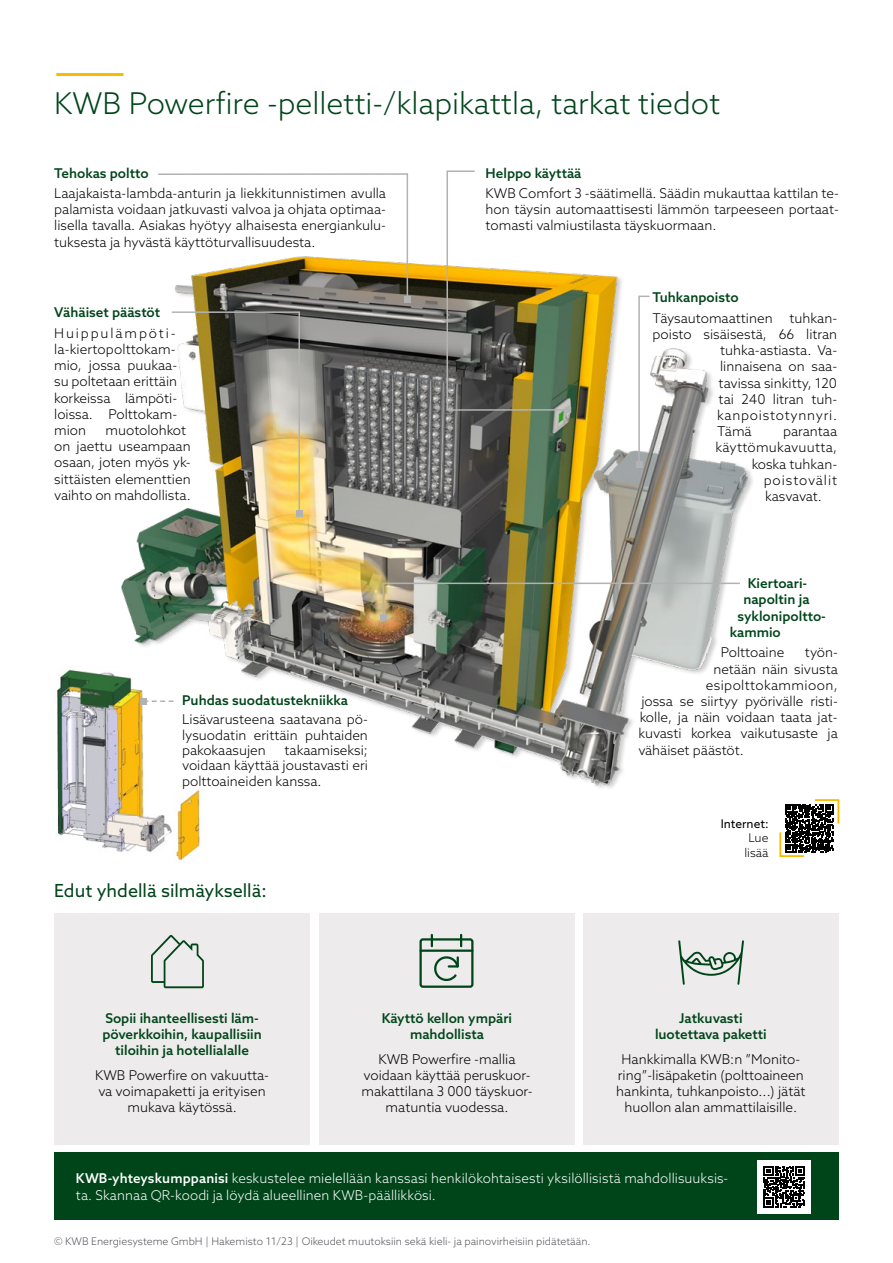
<style>
.page{position:relative;width:893px;height:1263px;background:#fff}
.page>*{position:absolute;margin:0;border:0;box-sizing:border-box;transform-origin:0 0}
.t1{font:300 30px "Azo Sans";color:#00451a}
.t2{font:18px "Azo Sans";color:#00451a}
.t3{font:300 13.5px/16.2px "Azo Sans";color:#000;text-align:justify}
.t4{font:500 13.5px/16.2px "Azo Sans";color:#00451a;text-align:center}
.t5{font:300 13.5px/16.2px "Azo Sans";letter-spacing:.005em;color:#fff}
.t6{font:300 13.5px "Azo Sans";letter-spacing:.03em;color:#000}
.t7{font:300 13.5px "Azo Sans";letter-spacing:.055em;color:#000}
.t8{font:300 13.5px "Azo Sans";letter-spacing:.02em;color:#000}
.t9{font:300 13.5px "Azo Sans";letter-spacing:.07em;color:#000}
.t10{font:12px "Azo Sans";color:#000}
.t11{font:300 12px/14.4px "Azo Sans";color:#000;text-align:center}
.t12{font:300 10.5px "Azo Sans";color:#56545b}
.s1{font-weight:500}
</style>
<div class="page">
<div style="left:584px;top:913px;width:255px;height:232px;background:#edebeb"></div>
<div style="left:319px;top:913px;width:256px;height:232px;background:#edebeb"></div>
<div style="left:55px;top:913px;width:255px;height:232px;background:#edebeb"></div>
<img style="left:121px;top:263px;width:632px;height:525px">
<hr style="left:56px;top:73px;width:68px;height:3px;background:#fbba00">
<svg style="left:636px;top:295px;width:15px;height:173px"></svg>
<svg style="left:170px;top:311px;width:132px;height:205px"></svg>
<svg style="left:779px;top:799px;width:61px;height:58px"></svg>
<svg style="left:157px;top:173px;width:253px;height:130px"></svg>
<svg style="left:151px;top:935px;width:53px;height:53px"></svg>
<div style="left:419px;top:938px;width:54px;height:50px;border:2px solid #004519;border-radius:2px"></div>
<svg style="left:431px;top:935px;width:2px;height:11px"></svg>
<svg style="left:460px;top:935px;width:2px;height:11px"></svg>
<hr style="left:421px;top:949px;width:51px;height:3px;background:#004519">
<svg style="left:434px;top:956px;width:25px;height:25px"></svg>
<svg style="left:678px;top:940px;width:66px;height:45px"></svg>
<div style="left:55px;top:1152px;width:784px;height:68px;background:#00451a"></div>
<div style="left:757px;top:1160px;width:54px;height:53px;background:#fff"></div>
<svg style="left:763px;top:1166px;width:42px;height:41px"></svg>
<svg style="left:446px;top:170px;width:125px;height:243px"></svg>
<img style="left:380px;top:582px;width:361px;height:39px">
<img style="left:56px;top:665px;width:149px;height:196px">
<svg style="left:140px;top:698px;width:34px;height:6px"></svg>
<h1 class="t1" style="left:54px;top:84px;width:667px">KWB Powerfire -pelletti-/klapikattla, tarkat tiedot</h1>
<p class="t4" style="left:54px;top:164px;width:96px">Tehokas poltto</p>
<p class="t3" style="left:54px;top:185px;width:333px">Laajakaista-lambda-anturin ja liekkitunnistimen avulla palamista voidaan jatkuvasti valvoa ja ohjata optimaa&shy;lisella tavalla. Asiakas hyötyy alhaisesta energiankulu&shy;tuksesta ja hyvästä käyttöturvallisuudesta.</p>
<p class="t4" style="left:54px;top:304px;width:108px">Vähäiset päästöt</p>
<p class="t3" style="left:54px;top:325px;width:124px">Huippulämpöti&shy;la-kiertopolttokam&shy;mio, jossa puukaa&shy;su poltetaan erittäin korkeissa lämpöti&shy;loissa. Polttokam&shy;mion</p>
<p class="t3" style="left:54px;top:422px;width:138px;text-align:left;text-indent:51px">muotolohkot on jaettu useampaan osaan, joten myös yk&shy;sittäisten elementtien vaihto on mahdollista.</p>
<p class="t4" style="left:182px;top:692px;width:167px">Puhdas suodatustekniikka</p>
<p class="t3" style="left:182px;top:712px;width:187px;line-height:15.3px">Lisävarusteena saatavana pö&shy;lysuodatin erittäin puhtaiden pakokaasujen</p>
<p class="t3" style="left:182px;top:742px;width:187px;line-height:15.3px;text-indent:102px">takaamiseksi; voidaan käyttää joustavasti eri polttoaineiden kanssa.</p>
<h2 class="t2" style="left:54px;top:879px;width:214px">Edut yhdellä silmäyksellä:</h2>
<p class="t4" style="left:486px;top:164px;width:97px">Helppo käyttää</p>
<p class="t3" style="left:486px;top:185px;width:355px">KWB Comfort 3 -säätimellä. Säädin mukauttaa kattilan te&shy;hon täysin automaattisesti lämmön tarpeeseen portaat&shy;tomasti valmiustilasta täyskuormaan.</p>
<p class="t4" style="left:653px;top:289px;width:87px">Tuhkanpoisto</p>
<p class="t3" style="left:653px;top:310px;width:186px">Täysautomaattinen tuhkan-</p>
<p class="t3" style="left:653px;top:326px;width:186px">poisto sisäisestä, 66 litran</p>
<p class="t3" style="left:720px;top:342px;width:119px">tuhka-astiasta. Va-</p>
<p class="t3" style="left:720px;top:358px;width:119px">linnaisena on saa-</p>
<p class="t3" style="left:719px;top:375px;width:120px">tavissa sinkitty, 120</p>
<p class="t3" style="left:719px;top:391px;width:120px">tai 240 litran tuh-</p>
<p class="t7" style="left:717px;top:406px;width:122px">kanpoistotynnyri.</p>
<p class="t3" style="left:717px;top:423px;width:36px">Tämä</p>
<p class="t3" style="left:783px;top:423px;width:56px">parantaa</p>
<p class="t8" style="left:716px;top:439px;width:123px">käyttömukavuutta,</p>
<p class="t3" style="left:752px;top:456px;width:87px">koska tuhkan-</p>
<p class="t9" style="left:764px;top:471px;width:75px">poistovälit</p>
<p class="t3" style="left:765px;top:488px;width:58px">kasvavat.</p>
<p class="t4" style="left:748px;top:575px;width:61px">Kiertoari-</p>
<p class="t4" style="left:743px;top:591px;width:68px">napoltin ja</p>
<p class="t4" style="left:737px;top:607px;width:90px">syklonipoltto-</p>
<p class="t4" style="left:730px;top:624px;width:53px">kammio</p>
<p class="t3" style="left:721px;top:644px;width:65px">Polttoaine</p>
<p class="t3" style="left:805px;top:644px;width:34px">työn-</p>
<p class="t3" style="left:713px;top:660px;width:126px">netään näin sivusta</p>
<p class="t6" style="left:706px;top:676px;width:133px">esipolttokammioon,</p>
<p class="t3" style="left:641px;top:693px;width:198px">jossa se siirtyy pyörivälle risti-</p>
<p class="t3" style="left:640px;top:709px;width:199px">kolle, ja näin voidaan taata jat-</p>
<p class="t3" style="left:638px;top:725px;width:201px">kuvasti korkea vaikutusaste ja</p>
<p class="t3" style="left:638px;top:741px;width:107px">vähäiset päästöt.</p>
<p class="t10" style="left:721px;top:816px;width:49px">Internet:</p>
<p class="t11" style="left:744px;top:831px;width:26px">Lue lisää</p>
<p class="t4" style="left:102px;top:1010px;width:161px">Sopii ihanteellisesti läm&shy;pöverkkoihin, kaupallisiin tiloihin ja hotellialalle</p>
<p class="t3" style="left:95px;top:1067px;width:175px;text-align:center">KWB Powerfire on vakuutta&shy;va voimapaketti ja erityisen mukava käytössä.</p>
<p class="t4" style="left:382px;top:1010px;width:132px">Käyttö kellon ympäri mahdollista</p>
<p class="t3" style="left:361px;top:1051px;width:173px;text-align:center">KWB Powerfire -mallia voidaan käyttää peruskuor&shy;makattilana 3 000 täyskuor&shy;matuntia vuodessa.</p>
<p class="t4" style="left:655px;top:1010px;width:113px">Jatkuvasti luotettava paketti</p>
<p class="t3" style="left:616px;top:1051px;width:191px;text-align:center">Hankkimalla KWB:n ”Monito&shy;ring”-lisäpaketin (polttoaineen hankinta, tuhkanpoisto...) jätät huollon alan ammattilaisille.</p>
<p class="t5" style="left:76px;top:1170px;width:654px"><span class="s1">KWB-yhteyskumppanisi</span> keskustelee mielellään kanssasi henkilökohtaisesti yksilöllisistä mahdollisuuksis&shy;ta. Skannaa QR-koodi ja löydä alueellinen KWB-päällikkösi.</p>
<p class="t12" style="left:54px;top:1235px;width:538px">© KWB Energiesysteme GmbH | Hakemisto 11/23 | Oikeudet muutoksiin sekä kieli- ja painovirheisiin pidätetään.</p>
</div>
